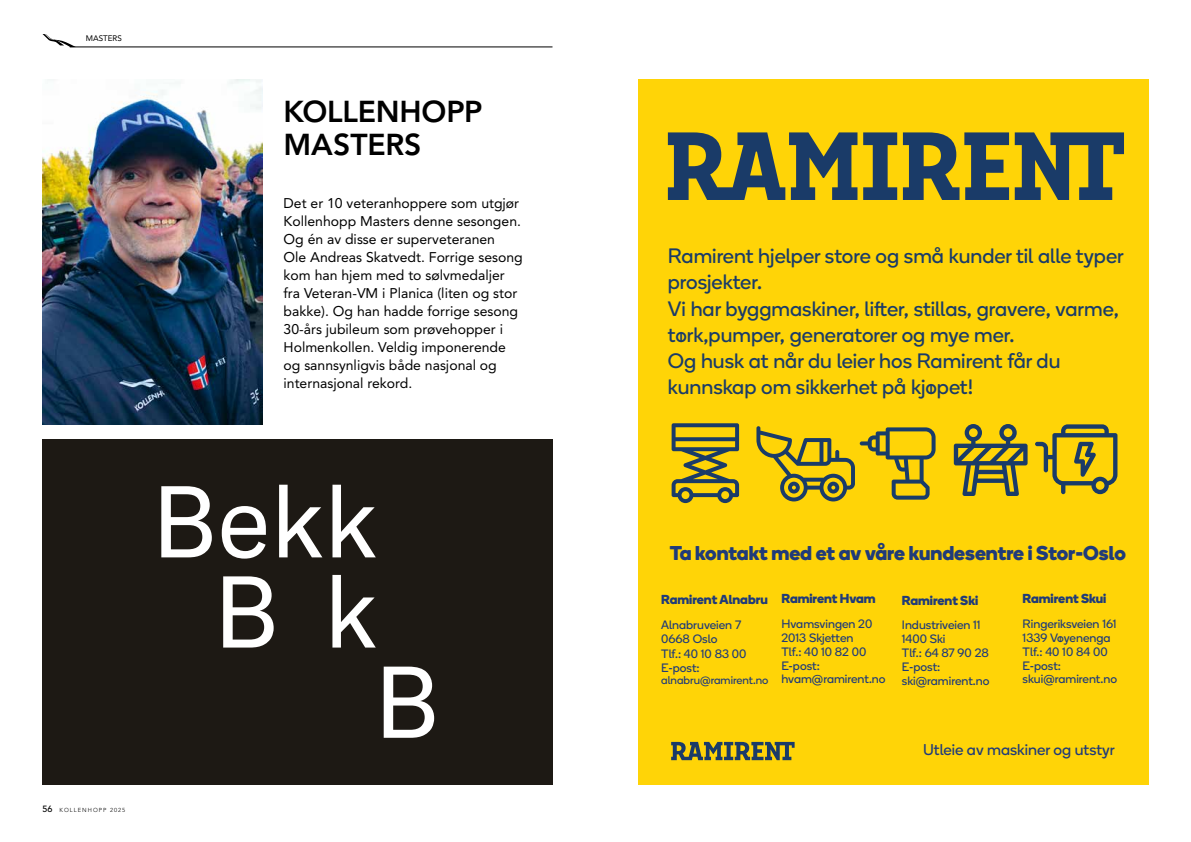
<style>
.page{position:relative;width:1191px;height:842px;background:#fff}
.page>*{position:absolute;margin:0;border:0;box-sizing:border-box;transform-origin:0 0}
.t1{font:800 30px/33px "Avenir LT Pro";letter-spacing:-.005em;color:#000}
.t2{font:20.8px/26.1px "Boing";color:#1a3b68}
.t3{font:700 20px "Boing";color:#203b79}
.t4{font:15.6px "Boing";color:#203b79}
.t5{font:14px/18px "Avenir LT Pro";color:#000}
.t6{font:700 13px "Boing";color:#203b79}
.t7{font:12.2px/13.9px "Boing";color:#203b79}
.t8{font:11.3px "Boing";color:#203b79}
.t9{font:8px "Avenir LT Pro";color:#000}
.t10{font:300 5.8px "Avenir LT Pro";letter-spacing:.175em;color:#000}
.s1{font-weight:500;font-size:9px}
</style>
<div class="page">
<hr style="left:70px;top:47px;width:482px;height:1px;background:#000">
<svg style="left:43px;top:34px;width:33px;height:13px"></svg>
<img style="left:43px;top:79px;width:219px;height:345px">
<div style="left:638px;top:79px;width:510px;height:641px;background:#ffd407"></div>
<svg style="left:668px;top:132px;width:456px;height:68px"></svg>
<svg style="left:671px;top:423px;width:68px;height:80px"></svg>
<svg style="left:756px;top:426px;width:179px;height:75px"></svg>
<svg style="left:1035px;top:424px;width:82px;height:70px"></svg>
<svg style="left:953px;top:424px;width:74px;height:72px"></svg>
<div style="left:638px;top:700px;width:510px;height:85px;background:#ffd407"></div>
<svg style="left:671px;top:742px;width:123px;height:18px"></svg>
<div style="left:43px;top:439px;width:510px;height:346px;background:#1d1914"></div>
<svg style="left:161px;top:486px;width:51px;height:71px"></svg>
<svg style="left:222px;top:506px;width:44px;height:53px"></svg>
<svg style="left:279px;top:485px;width:43px;height:72px"></svg>
<svg style="left:332px;top:485px;width:44px;height:72px"></svg>
<svg style="left:223px;top:576px;width:51px;height:71px"></svg>
<svg style="left:332px;top:575px;width:44px;height:72px"></svg>
<svg style="left:384px;top:667px;width:50px;height:71px"></svg>
<p class="t9" style="left:86px;top:33px;width:38px">MASTERS</p>
<p class="t10" style="left:43px;top:806px;width:84px"><span class="s1">56</span> KOLLENHOPP 2025</p>
<h1 class="t1" style="left:283px;top:95px;width:200px">KOLLENHOPP<br>MASTERS</h1>
<p class="t5" style="left:283px;top:194px;width:241px">Det er 10 veteranhoppere som utgjør Kollenhopp Masters denne sesongen.<br>Og én av disse er superveteranen<br>Ole Andreas Skatvedt. Forrige sesong kom han hjem med to sølvmedaljer fra Veteran-VM i Planica (liten og stor bakke). Og han hadde forrige sesong 30-års jubileum som prøvehopper i Holmenkollen. Veldig imponerende og sannsynligvis både nasjonal og internasjonal rekord.</p>
<h2 class="t2" style="left:668px;top:243px;width:457px">Ramirent hjelper store og små kunder til alle typer prosjekter.<br>Vi har byggmaskiner, lifter, stillas, gravere, varme, tørk,pumper, generatorer og mye mer.<br>Og husk at når du leier hos Ramirent får du kunnskap om sikkerhet på kjøpet!</h2>
<h3 class="t3" style="left:670px;top:539px;width:457px">Ta kontakt med et av våre kundesentre i Stor-Oslo</h3>
<p class="t6" style="left:661px;top:590px;width:108px">Ramirent Alnabru</p>
<p class="t7" style="left:661px;top:618px;width:87px">Alnabruveien 7<br>0668 Oslo<br>Tlf.: 40 10 83 00<br>E-post:</p>
<p class="t8" style="left:661px;top:672px;width:109px">alnabru@ramirent.no</p>
<p class="t6" style="left:781px;top:590px;width:96px">Ramirent Hvam</p>
<p class="t7" style="left:781px;top:616px;width:106px">Hvamsvingen 20<br>2013 Skjetten<br>Tlf.: 40 10 82 00<br>E-post: hvam@ramirent.no</p>
<p class="t6" style="left:902px;top:591px;width:78px">Ramirent Ski</p>
<p class="t7" style="left:902px;top:618px;width:89px">Industriveien 11<br>1400 Ski<br>Tlf.: 64 87 90 28<br>E-post: ski@ramirent.no</p>
<p class="t6" style="left:1022px;top:590px;width:85px">Ramirent Skui</p>
<p class="t7" style="left:1022px;top:616px;width:96px">Ringeriksveien 161<br>1339 Vøyenenga<br>Tlf.: 40 10 84 00<br>E-post: skui@ramirent.no</p>
<p class="t4" style="left:923px;top:739px;width:193px">Utleie av maskiner og utstyr</p>
</div>
